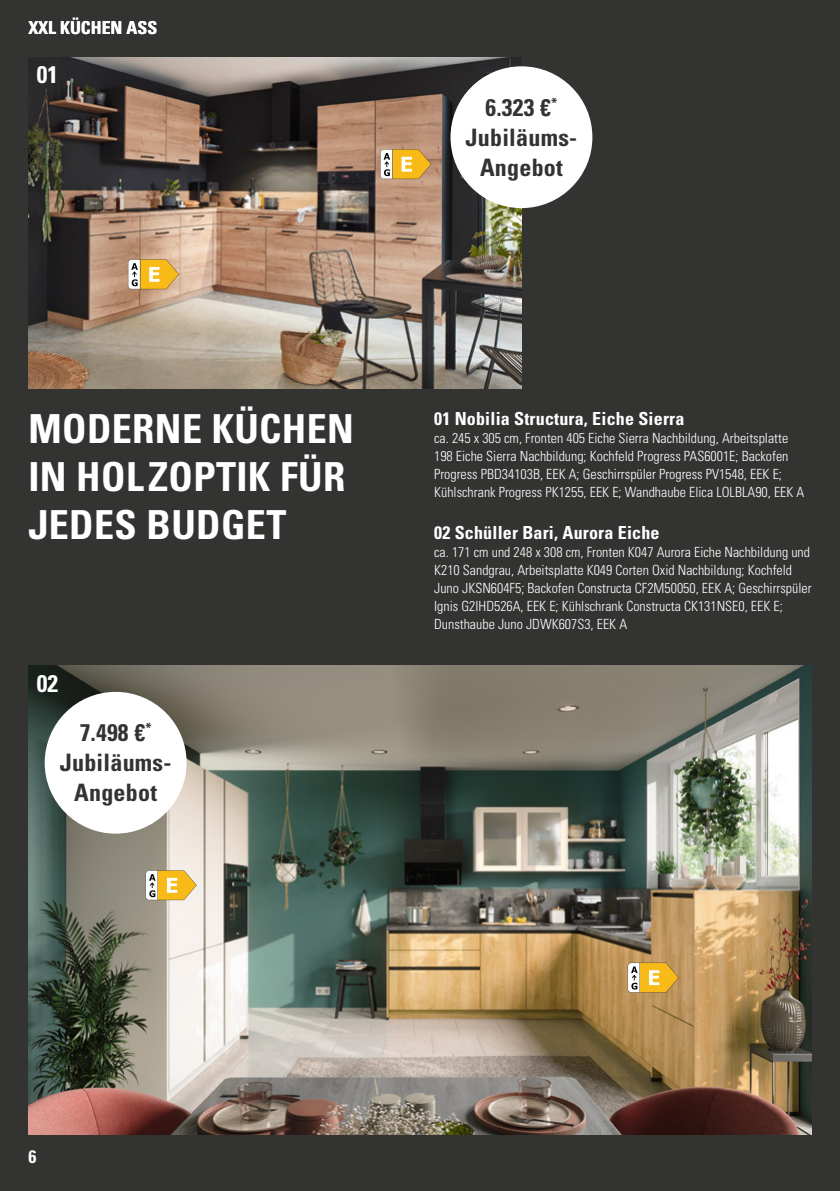
<style>
.page{position:relative;width:840px;height:1191px;background:#fff}
.page>*{position:absolute;margin:0;border:0;box-sizing:border-box;transform-origin:0 0}
.t1{font:700 condensed 40px/48px "Univers LT Std";letter-spacing:.01em;color:#fff}
.t2{font:700 condensed 24px/30px "Univers LT Std";letter-spacing:.01em;color:#333332;text-align:center}
.t3{font:700 condensed 24px "Univers LT Std";color:#fff}
.t4{font:700 condensed 18px "Univers LT Std";letter-spacing:.01em;color:#fff}
.t5{font:700 condensed 17.8px "Univers LT Std";color:#fff}
.t6{font:300 condensed 14px/18px "Univers LT Std";color:#fff}
</style>
<div class="page">
<div style="left:0;top:0;width:839px;height:1191px;background:#333332"></div>
<img style="left:28px;top:57px;width:493px;height:331px">
<img style="left:28px;top:666px;width:783px;height:468px">
<svg style="left:627px;top:962px;width:51px;height:30px;background:#e2bb5b"></svg>
<svg style="left:128px;top:259px;width:51px;height:30px;background:#e4bf64"></svg>
<svg style="left:146px;top:870px;width:51px;height:30px;background:#e8c76e"></svg>
<svg style="left:380px;top:149px;width:51px;height:30px;background:#e0ba5f"></svg>
<div style="left:45px;top:692px;width:141px;height:141px;background:#fff;border-radius:50%"></div>
<div style="left:450px;top:66px;width:142px;height:142px;background:#fff;border-radius:50%"></div>
<p class="t5" style="left:28px;top:17px;width:130px">XXL KÜCHEN ASS</p>
<h2 class="t3" style="left:37px;top:59px;width:23px">01</h2>
<h2 class="t2" style="left:465px;top:92px;width:113px">6.323 €<sup>*<br></sup>Jubiläums-<br>Angebot</h2>
<h1 class="t1" style="left:28px;top:404px;width:327px">MODERNE KÜCHEN<br>IN HOLZOPTIK FÜR<br>JEDES BUDGET</h1>
<p class="t4" style="left:434px;top:407px;width:251px">01 Nobilia Structura, Eiche Sierra</p>
<p class="t6" style="left:434px;top:428px;width:371px">ca. 245 x 305 cm, Fronten 405 Eiche Sierra Nachbildung, Arbeitsplatte 198 Eiche Sierra Nachbildung; Kochfeld Progress PAS6001E; Backofen Progress PBD34103B, EEK A; Geschirrspüler Progress PV1548, EEK E; Kühlschrank Progress PK1255, EEK E; Wandhaube Elica LOLBLA90, EEK A</p>
<p class="t4" style="left:434px;top:521px;width:227px">02 Schüller Bari, Aurora Eiche</p>
<p class="t6" style="left:434px;top:542px;width:379px">ca. 171 cm und 248 x 308 cm, Fronten K047 Aurora Eiche Nachbildung und K210 Sandgrau, Arbeitsplatte K049 Corten Oxid Nachbildung; Kochfeld Juno JKSN604F5; Backofen Constructa CF2M50050, EEK A; Geschirrspüler Ignis G2IHD526A, EEK E; Kühlschrank Constructa CK131NSE0, EEK E; Dunsthaube Juno JDWK607S3, EEK A</p>
<h2 class="t3" style="left:37px;top:668px;width:23px">02</h2>
<h2 class="t2" style="left:60px;top:718px;width:113px">7.498 €<sup>*<br></sup>Jubiläums-<br>Angebot</h2>
<p class="t4" style="left:28px;top:1145px;width:9px">6</p>
</div>
